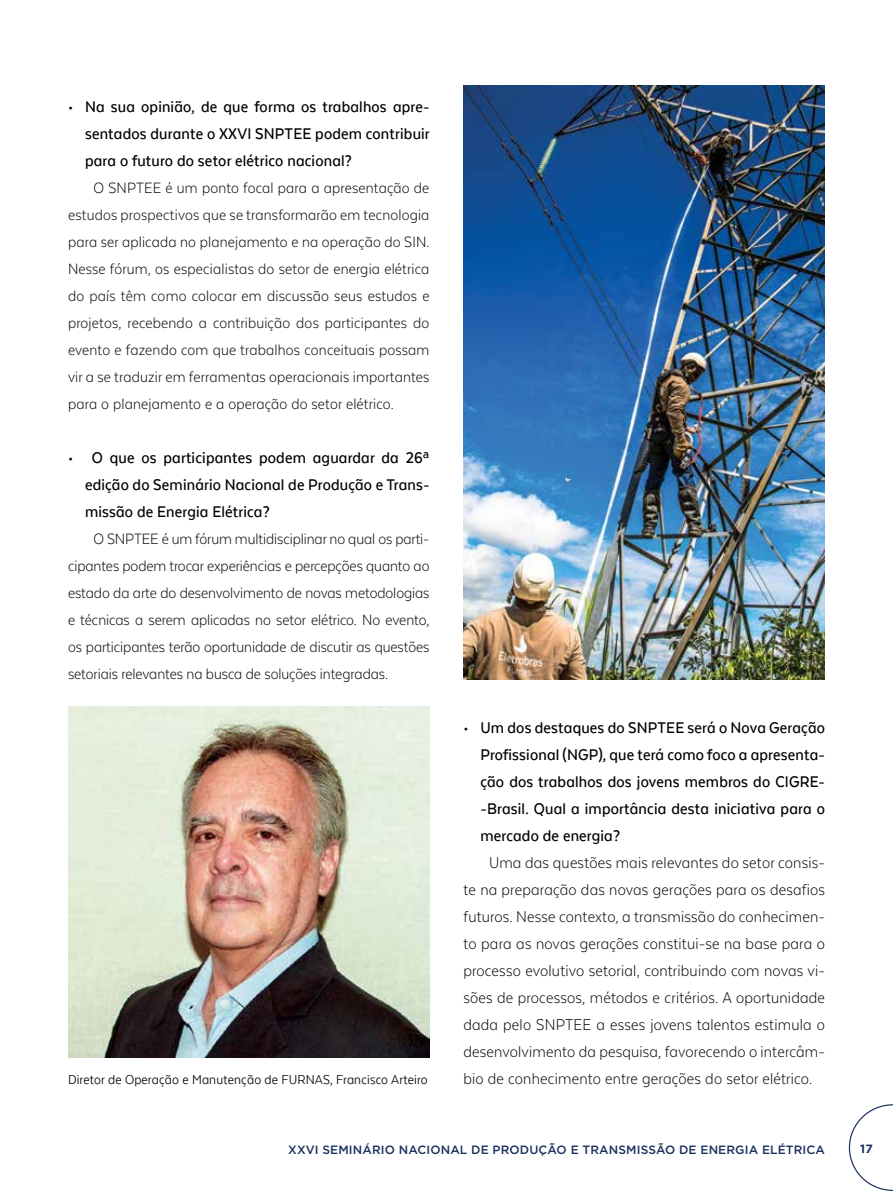
<style>
.page{position:relative;width:893px;height:1191px;background:#fff}
.page>*{position:absolute;margin:0;border:0;box-sizing:border-box;transform-origin:0 0}
.t1{font:300 18px/27px "Texta Narrow Alt";letter-spacing:.01em;color:#000;text-align:justify}
.t2{font:500 18px/27px "Texta Narrow Alt";letter-spacing:.01em;color:#000;text-align:justify}
.t3{font:300 17.25px/27px "Texta Narrow Alt";letter-spacing:-.005em;color:#000;text-align:justify}
.t4{font:15px "Texta Narrow Alt";letter-spacing:.01em;color:#000}
.t5{font:500 12px "Gotham";letter-spacing:.01em;color:#1b315e}
.t6{font:700 12px "Gotham";color:#1b315e}
</style>
<div class="page">
<img style="left:463px;top:85px;width:362px;height:594px">
<img style="left:68px;top:706px;width:361px;height:351px">
<svg style="left:849px;top:1104px;width:44px;height:87px"></svg>
<p class="t2" style="left:85px;top:93px;width:346px;text-indent:-17px">• Na sua opinião, de que forma os trabalhos apre&shy;sentados durante o XXVI SNPTEE podem contribuir para o futuro do setor elétrico nacional?</p>
<p class="t3" style="left:68px;top:174px;width:363px;text-indent:26px">O SNPTEE é um ponto focal para a apresentação de estudos prospectivos que se transformarão em tecnologia para ser aplicada no planejamento e na operação do SIN.<br>Nesse fórum, os especialistas do setor de energia elétrica do país têm como colocar em discussão seus estudos e projetos, recebendo a contribuição dos participantes do evento e fazendo com que trabalhos conceituais possam vir a se traduzir em ferramentas operacionais importantes para o planejamento e a operação do setor elétrico.</p>
<p class="t2" style="left:85px;top:444px;width:346px;text-indent:-17px">• O que os participantes podem aguardar da 26ª edição do Seminário Nacional de Produção e Trans&shy;missão de Energia Elétrica?</p>
<p class="t3" style="left:68px;top:525px;width:363px;text-indent:26px">O SNPTEE é um fórum multidisciplinar no qual os parti&shy;cipantes podem trocar experiências e percepções quanto ao estado da arte do desenvolvimento de novas metodologias e técnicas a serem aplicadas no setor elétrico. No evento, os participantes terão oportunidade de discutir as questões setoriais relevantes na busca de soluções integradas.</p>
<p class="t2" style="left:480px;top:714px;width:346px;text-indent:-17px">• Um dos destaques do SNPTEE será o Nova Geração Profissional (NGP), que terá como foco a apresenta&shy;ção dos trabalhos dos jovens membros do CIGRE--Brasil. Qual a importância desta iniciativa para o mercado de energia?</p>
<p class="t1" style="left:463px;top:849px;width:363px;text-indent:26px">Uma das questões mais relevantes do setor consis&shy;te na preparação das novas gerações para os desafios futuros. Nesse contexto, a transmissão do conhecimen&shy;to para as novas gerações constitui-se na base para o processo evolutivo setorial, contribuindo com novas vi&shy;sões de processos, métodos e critérios. A oportunidade dada pelo SNPTEE a esses jovens talentos estimula o desenvolvimento da pesquisa, favorecendo o intercâm-</p>
<p class="t4" style="left:68px;top:1072px;width:361px">Diretor de Operação e Manutenção de FURNAS, Francisco Arteiro</p>
<p class="t1" style="left:463px;top:1065px;width:350px">bio de conhecimento entre gerações do setor elétrico.</p>
<p class="t5" style="left:288px;top:1142px;width:538px">XXVI SEMINÁRIO NACIONAL DE PRODUÇÃO E TRANSMISSÃO DE ENERGIA ELÉTRICA</p>
<p class="t6" style="left:860px;top:1140px;width:14px">17</p>
</div>
